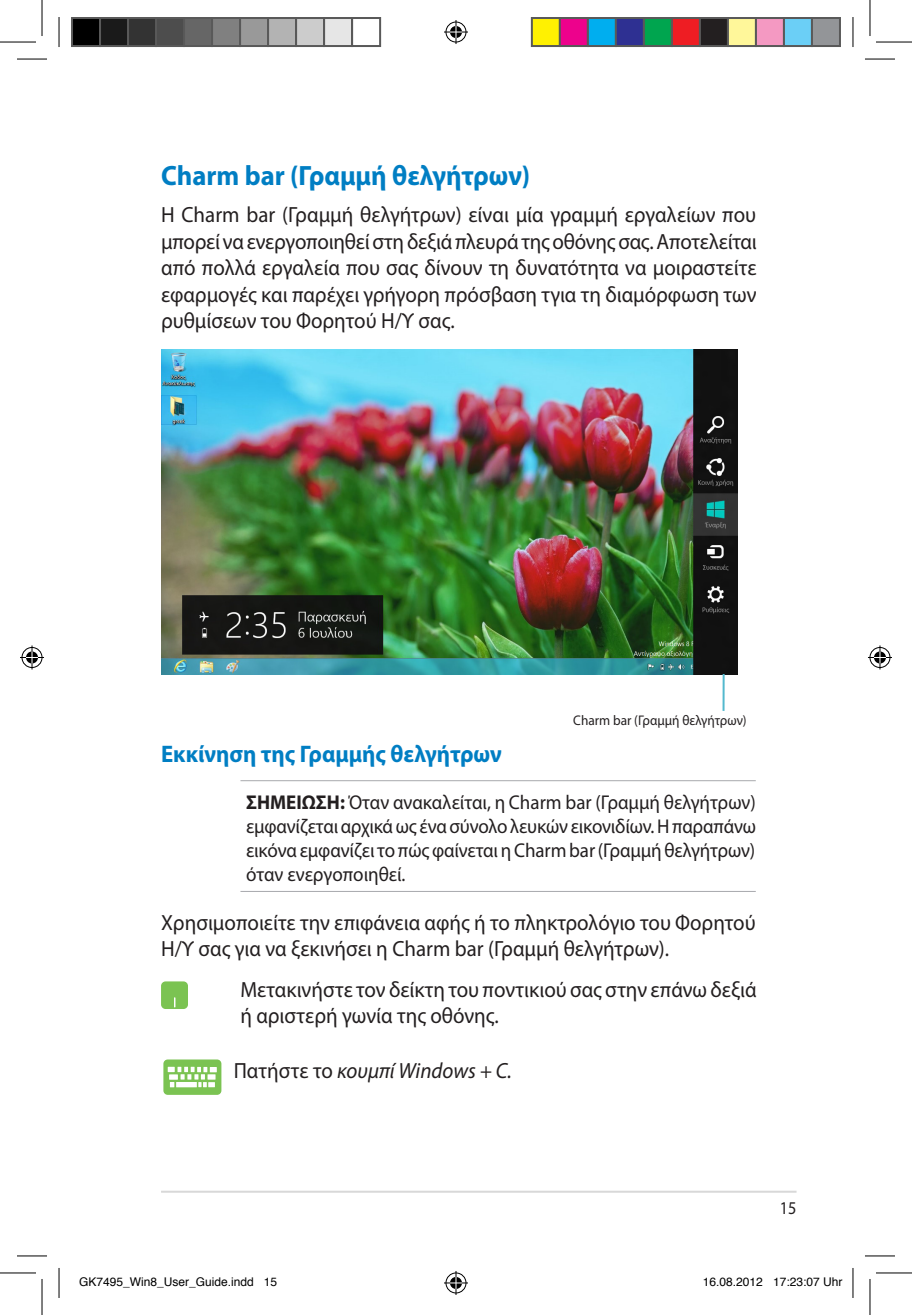
<style>
.page{position:relative;width:912px;height:1315px;background:#fff}
.page>*{position:absolute;margin:0;border:0;box-sizing:border-box;transform-origin:0 0}
.Heading_2{font:700 28px "Myriad Pro";color:#007ec3;scale:.95 1}
.Heading_3{font:700 24px "Myriad Pro";color:#007ec3;scale:.95 1}
.Body_Text{font:22px/26.4px "Myriad Pro";color:#231f20;text-align:justify;scale:.95 1}
.List{font:22px/26.4px "Myriad Pro";color:#231f20;scale:.95 1}
.List-2{font:italic 22px "Myriad Pro";color:#231f20;scale:.95 1}
.Message{font:20px/24px "Myriad Pro";letter-spacing:-.005em;color:#231f20;text-align:justify;scale:.95 1}
.t1{font:18px "Myriad Pro";color:#231f20;scale:.9 1}
.Figure_Label{font:14px "Myriad Pro";color:#231f20;scale:.95 1}
.t2{font:12px "Helvetica";color:#000}
.s1{font-weight:700}
.s2{font-style:normal}
</style>
<div class="page">
<hr style="left:161px;top:1190px;width:635px;height:2px;background:#d8d8d8">
<hr style="left:240px;top:780px;width:516px;height:1px;background:#a8a9ad">
<hr style="left:240px;top:890px;width:516px;height:1px;background:#a8a9ad">
<div style="left:161px;top:981px;width:27px;height:27px;background:#7bc352;border-radius:4px"></div>
<div style="left:164px;top:1060px;width:57px;height:33px;background:#7bc352;border-radius:4px"></div>
<div style="left:163px;top:1059px;width:58px;height:35px;border:2px solid #7bc352;border-radius:4px"></div>
<div style="left:210px;top:1066px;width:7px;height:6px;background:#fff"></div>
<svg style="left:168px;top:1066px;width:47px;height:21px"></svg>
<img style="left:161px;top:350px;width:576px;height:324px">
<hr style="left:722px;top:674px;width:2px;height:36px;background:#54b9ce">
<hr style="left:17px;top:59px;width:30px;height:1px;background:#000">
<hr style="left:865px;top:59px;width:30px;height:1px;background:#000">
<hr style="left:17px;top:1255px;width:30px;height:1px;background:#000">
<hr style="left:865px;top:1255px;width:30px;height:1px;background:#000">
<hr style="left:59px;top:17px;width:1px;height:30px;background:#000">
<hr style="left:59px;top:1267px;width:1px;height:30px;background:#000">
<hr style="left:852px;top:17px;width:1px;height:30px;background:#000">
<hr style="left:852px;top:1267px;width:1px;height:30px;background:#000">
<hr style="left:0;top:42px;width:36px;height:1px;background:#000">
<hr style="left:876px;top:42px;width:36px;height:1px;background:#000">
<hr style="left:0;top:1272px;width:36px;height:1px;background:#000">
<hr style="left:876px;top:1272px;width:36px;height:1px;background:#000">
<hr style="left:42px;top:0;width:1px;height:36px;background:#000">
<hr style="left:42px;top:1278px;width:1px;height:36px;background:#000">
<hr style="left:869px;top:0;width:1px;height:36px;background:#000">
<hr style="left:869px;top:1278px;width:1px;height:36px;background:#000">
<svg style="left:444px;top:20px;width:24px;height:24px"></svg>
<svg style="left:444px;top:1271px;width:24px;height:23px"></svg>
<svg style="left:20px;top:645px;width:24px;height:24px"></svg>
<svg style="left:868px;top:645px;width:24px;height:24px"></svg>
<div style="left:72px;top:18px;width:28px;height:28px;background:#000"></div>
<div style="left:71px;top:17px;width:30px;height:30px;border:2px solid #595959"></div>
<div style="left:100px;top:18px;width:28px;height:28px;background:#1a1a1a"></div>
<div style="left:99px;top:17px;width:30px;height:30px;border:2px solid #595959"></div>
<div style="left:128px;top:18px;width:28px;height:28px;background:#333"></div>
<div style="left:127px;top:17px;width:30px;height:30px;border:2px solid #595959"></div>
<div style="left:156px;top:18px;width:28px;height:28px;background:#4d4d4d"></div>
<div style="left:155px;top:17px;width:30px;height:30px;border:2px solid #595959"></div>
<div style="left:184px;top:18px;width:28px;height:28px;background:#666"></div>
<div style="left:183px;top:17px;width:30px;height:30px;border:2px solid #595959"></div>
<div style="left:212px;top:18px;width:28px;height:28px;background:#808080"></div>
<div style="left:211px;top:17px;width:30px;height:30px;border:2px solid #595959"></div>
<div style="left:240px;top:18px;width:28px;height:28px;background:#999"></div>
<div style="left:239px;top:17px;width:30px;height:30px;border:2px solid #595959"></div>
<div style="left:268px;top:18px;width:28px;height:28px;background:#b3b3b3"></div>
<div style="left:267px;top:17px;width:30px;height:30px;border:2px solid #595959"></div>
<div style="left:296px;top:18px;width:28px;height:28px;background:#ccc"></div>
<div style="left:295px;top:17px;width:30px;height:30px;border:2px solid #595959"></div>
<div style="left:324px;top:18px;width:28px;height:28px;background:#e6e6e6"></div>
<div style="left:323px;top:17px;width:30px;height:30px;border:2px solid #595959"></div>
<div style="left:351px;top:17px;width:30px;height:30px;border:2px solid #595959"></div>
<div style="left:532px;top:18px;width:28px;height:28px;background:#fff101"></div>
<div style="left:531px;top:17px;width:30px;height:30px;border:2px solid #595959"></div>
<div style="left:560px;top:18px;width:28px;height:28px;background:#ed028c"></div>
<div style="left:559px;top:17px;width:30px;height:30px;border:2px solid #595959"></div>
<div style="left:588px;top:18px;width:28px;height:28px;background:#00aeef"></div>
<div style="left:587px;top:17px;width:30px;height:30px;border:2px solid #595959"></div>
<div style="left:616px;top:18px;width:28px;height:28px;background:#2e3092"></div>
<div style="left:615px;top:17px;width:30px;height:30px;border:2px solid #595959"></div>
<div style="left:644px;top:18px;width:28px;height:28px;background:#00a54f"></div>
<div style="left:643px;top:17px;width:30px;height:30px;border:2px solid #595959"></div>
<div style="left:672px;top:18px;width:28px;height:28px;background:#ee1d23"></div>
<div style="left:671px;top:17px;width:30px;height:30px;border:2px solid #595959"></div>
<div style="left:700px;top:18px;width:28px;height:28px;background:#231f20"></div>
<div style="left:699px;top:17px;width:30px;height:30px;border:2px solid #595959"></div>
<div style="left:728px;top:18px;width:28px;height:28px;background:#fff79a"></div>
<div style="left:727px;top:17px;width:30px;height:30px;border:2px solid #595959"></div>
<div style="left:756px;top:18px;width:28px;height:28px;background:#f499c2"></div>
<div style="left:755px;top:17px;width:30px;height:30px;border:2px solid #595959"></div>
<div style="left:784px;top:18px;width:28px;height:28px;background:#6bcff6"></div>
<div style="left:783px;top:17px;width:30px;height:30px;border:2px solid #595959"></div>
<div style="left:812px;top:18px;width:28px;height:28px;background:#939598"></div>
<div style="left:811px;top:17px;width:30px;height:30px;border:2px solid #595959"></div>
<p class="Heading_2" style="left:161px;top:157px;width:390px">Charm bar (Γραμμή θελγήτρων)</p>
<p class="Body_Text" style="left:161px;top:201px;width:628px">Η Charm bar (Γραμμή θελγήτρων) είναι μία γραμμή εργαλείων που μπορεί να ενεργοποιηθεί στη δεξιά πλευρά της οθόνης σας. Αποτελείται από πολλά εργαλεία που σας δίνουν τη δυνατότητα να μοιραστείτε εφαρμογές και παρέχει γρήγορη πρόσβαση τγια τη διαμόρφωση των ρυθμίσεων του Φορητού Η/Υ σας.</p>
<p class="Figure_Label" style="left:573px;top:711px;width:184px">Charm bar (Γραμμή θελγήτρων)</p>
<p class="Heading_3" style="left:161px;top:738px;width:360px">Εκκίνηση της Γραμμής θελγήτρων</p>
<p class="Message" style="left:246px;top:789px;width:538px"><span class="s1">ΣΗΜΕΙΩΣΗ:</span> Όταν ανακαλείται, η Charm bar (Γραμμή θελγήτρων) εμφανίζεται αρχικά ως ένα σύνολο λευκών εικονιδίων. Η παραπάνω εικόνα εμφανίζει το πώς φαίνεται η Charm bar (Γραμμή θελγήτρων) όταν ενεργοποιηθεί.</p>
<p class="Body_Text" style="left:161px;top:908px;width:627px">Χρησιμοποιείτε την επιφάνεια αφής ή το πληκτρολόγιο του Φορητού<br>Η/Υ σας για να ξεκινήσει η Charm bar (Γραμμή θελγήτρων).</p>
<p class="List" style="left:240px;top:975px;width:545px">Μετακινήστε τον δείκτη του ποντικιού σας στην επάνω δεξιά ή αριστερή γωνία της οθόνης.</p>
<p class="List-2" style="left:234px;top:1057px;width:294px"><span class="s2">Πατήστε το</span> κουμπί Windows + C.</p>
<p class="t1" style="left:780px;top:1196px;width:20px">15</p>
<p class="t2" style="left:79px;top:1271px;width:200px">GK7495_Win8_User_Guide.indd 15</p>
<p class="t2" style="left:703px;top:1271px;width:141px">16.08.2012 17:23:07 Uhr</p>
</div>
